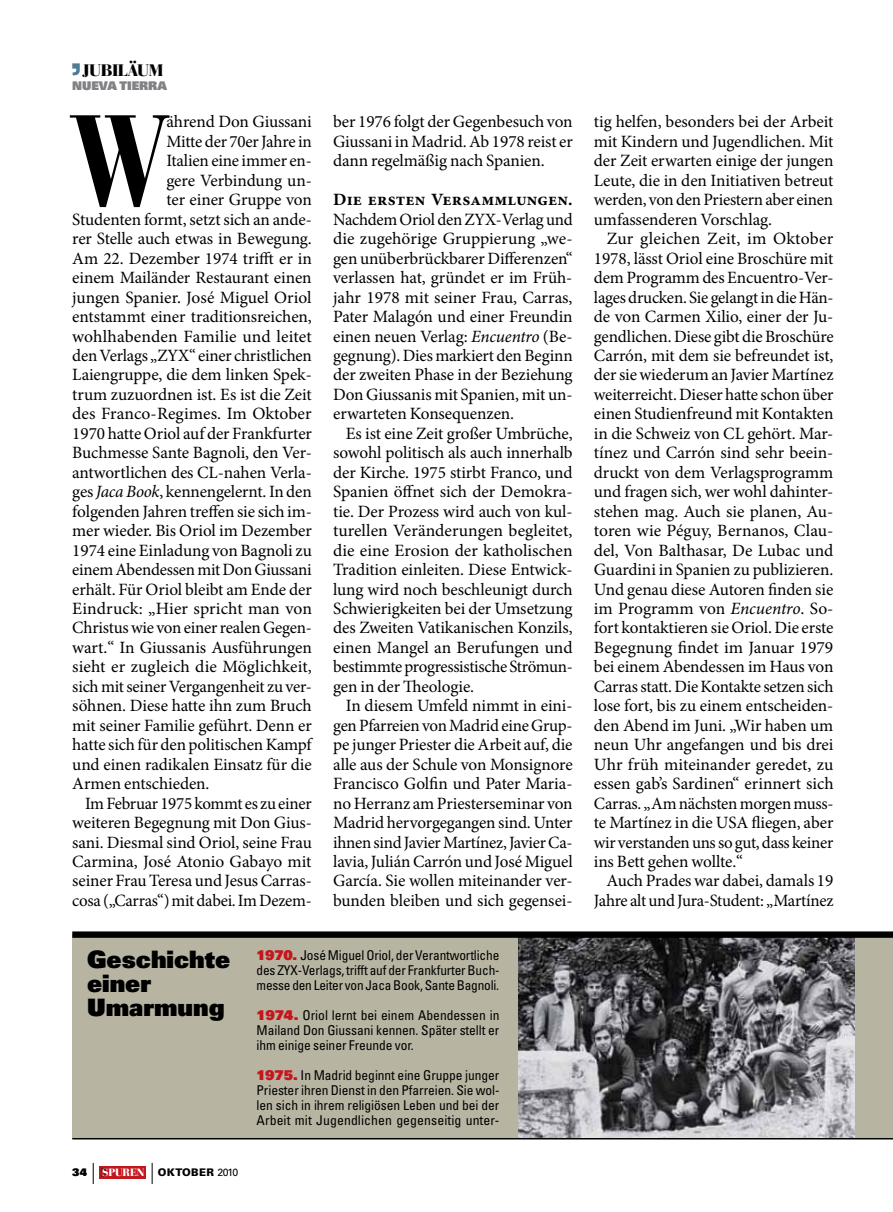
<style>
.page{position:relative;width:893px;height:1212px;background:#fff}
.page>*{position:absolute;margin:0;border:0;box-sizing:border-box;transform-origin:0 0}
.t1{font:700 condensed 127.8px "Bauer Bodoni";color:#000}
.t2{font:900 24px/24px "Univers";color:#000}
.t3{font:17.25px/19.5px "Minion Pro";letter-spacing:-.005em;color:#000;text-align:justify}
.t4{font:700 17.25px "Minion Pro";letter-spacing:.01em;color:#000}
.t5{font:16.5px "Bauer Bodoni Black SC800";letter-spacing:-.025em;color:#000}
.t6{font:condensed 13.5px/15px "Univers";letter-spacing:-.005em;color:#000;text-align:justify}
.t7{font:12px "Univers Extra Black SC800";letter-spacing:-.01em;color:#808285}
.t8{font:900 10.5px "Univers";letter-spacing:.025em;color:#000}
.t9{font:900 10.5px "Bauer Bodoni";letter-spacing:-.02em;color:#fff}
.t10{font:900 10.5px "Univers";color:#000}
.s1{font-style:italic}
.s2{font-weight:900;font-stretch:normal;color:#c4161c}
.s3{font-weight:400}
</style>
<div class="page">
<svg style="left:93px;top:1163px;width:1px;height:21px"></svg>
<div style="left:99px;top:1166px;width:47px;height:12px;background:#c4161c"></div>
<svg style="left:101px;top:1168px;width:5px;height:8px"></svg>
<svg style="left:152px;top:1163px;width:1px;height:21px"></svg>
<div style="left:72px;top:934px;width:821px;height:205px;background:#b7b4a2"></div>
<svg style="left:72px;top:63px;width:8px;height:12px"></svg>
<img style="left:519px;top:938px;width:336px;height:200px">
<div style="left:72px;top:931px;width:821px;height:7px;background:#000"></div>
<hr style="left:72px;top:1138px;width:821px;height:1px;background:#000">
<p class="t5" style="left:82px;top:60px;width:83px">JUBILÄUM</p>
<p class="t7" style="left:72px;top:78px;width:96px">NUEVA TIERRA</p>
<h1 class="t1" style="left:72px;top:87px;width:96px">W</h1>
<p class="t3" style="left:166px;top:112px;width:147px">ährend Don Giussani</p>
<p class="t3" style="left:166px;top:132px;width:147px">Mitte der 70er Jahre in</p>
<p class="t3" style="left:166px;top:151px;width:147px">Italien eine immer en-</p>
<p class="t3" style="left:166px;top:171px;width:147px">gere Verbindung un-</p>
<p class="t3" style="left:166px;top:190px;width:147px">ter einer Gruppe von</p>
<p class="t3" style="left:72px;top:210px;width:241px">Studenten formt, setzt sich an ande-</p>
<p class="t3" style="left:72px;top:229px;width:241px">rer Stelle auch etwas in Bewegung.</p>
<p class="t3" style="left:72px;top:248px;width:241px">Am 22. Dezember 1974 trifft er in</p>
<p class="t3" style="left:72px;top:268px;width:241px">einem Mailänder Restaurant einen</p>
<p class="t3" style="left:72px;top:287px;width:241px">jungen Spanier. José Miguel Oriol</p>
<p class="t3" style="left:72px;top:307px;width:241px">entstammt einer traditionsreichen,</p>
<p class="t3" style="left:72px;top:326px;width:241px">wohlhabenden Familie und leitet</p>
<p class="t3" style="left:72px;top:346px;width:241px">den Verlags „ZYX“ einer christlichen</p>
<p class="t3" style="left:72px;top:365px;width:241px">Laiengruppe, die dem linken Spek-</p>
<p class="t3" style="left:72px;top:385px;width:241px">trum zuzuordnen ist. Es ist die Zeit</p>
<p class="t3" style="left:72px;top:404px;width:241px">des Franco-Regimes. Im Oktober</p>
<p class="t3" style="left:72px;top:424px;width:241px">1970 hatte Oriol auf der Frankfurter</p>
<p class="t3" style="left:72px;top:443px;width:241px">Buchmesse Sante Bagnoli, den Ver-</p>
<p class="t3" style="left:72px;top:463px;width:241px">antwortlichen des CL-nahen Verla-</p>
<p class="t3" style="left:72px;top:482px;width:241px">ges <span class="s1">Jaca Book</span>, kennengelernt. In den</p>
<p class="t3" style="left:72px;top:501px;width:241px">folgenden Jahren treffen sie sich im-</p>
<p class="t3" style="left:72px;top:521px;width:241px">mer wieder. Bis Oriol im Dezember</p>
<p class="t3" style="left:72px;top:540px;width:241px">1974 eine Einladung von Bagnoli zu</p>
<p class="t3" style="left:72px;top:560px;width:241px">einem Abendessen mit Don Giussani</p>
<p class="t3" style="left:72px;top:579px;width:241px">erhält. Für Oriol bleibt am Ende der</p>
<p class="t3" style="left:72px;top:599px;width:241px">Eindruck: „Hier spricht man von</p>
<p class="t3" style="left:72px;top:618px;width:241px">Christus wie von einer realen Gegen-</p>
<p class="t3" style="left:72px;top:638px;width:241px">wart.“ In Giussanis Ausführungen</p>
<p class="t3" style="left:72px;top:657px;width:241px">sieht er zugleich die Möglichkeit,</p>
<p class="t3" style="left:72px;top:677px;width:241px">sich mit seiner Vergangenheit zu ver-</p>
<p class="t3" style="left:72px;top:696px;width:241px">söhnen. Diese hatte ihn zum Bruch</p>
<p class="t3" style="left:72px;top:716px;width:241px">mit seiner Familie geführt. Denn er</p>
<p class="t3" style="left:72px;top:735px;width:241px">hatte sich für den politischen Kampf</p>
<p class="t3" style="left:72px;top:754px;width:241px">und einen radikalen Einsatz für die</p>
<p class="t3" style="left:72px;top:774px;width:139px">Armen entschieden.</p>
<p class="t3" style="left:85px;top:793px;width:228px">Im Februar 1975 kommt es zu einer</p>
<p class="t3" style="left:72px;top:813px;width:241px">weiteren Begegnung mit Don Gius-</p>
<p class="t3" style="left:72px;top:832px;width:241px">sani. Diesmal sind Oriol, seine Frau</p>
<p class="t3" style="left:72px;top:852px;width:241px">Carmina, José Atonio Gabayo mit</p>
<p class="t3" style="left:72px;top:871px;width:241px">seiner Frau Teresa und Jesus Carras-</p>
<p class="t3" style="left:72px;top:891px;width:241px">cosa („Carras“) mit dabei. Im Dezem-</p>
<p class="t3" style="left:333px;top:112px;width:241px">ber 1976 folgt der Gegenbesuch von Giussani in Madrid. Ab 1978 reist er dann regelmäßig nach Spanien.</p>
<p class="t4" style="left:333px;top:188px;width:241px">Die ersten Versammlungen.</p>
<p class="t3" style="left:333px;top:210px;width:241px">Nachdem Oriol den ZYX-Verlag und die zugehörige Gruppierung „we&shy;gen unüberbrückbarer Differenzen“ verlassen hat, gründet er im Früh&shy;jahr 1978 mit seiner Frau, Carras, Pater Malagón und einer Freundin einen neuen Verlag: <span class="s1">Encuentro</span> (Be&shy;gegnung). Dies markiert den Beginn der zweiten Phase in der Beziehung Don Giussanis mit Spanien, mit un&shy;erwarteten Konsequenzen.</p>
<p class="t3" style="left:333px;top:424px;width:241px;text-indent:13px">Es ist eine Zeit großer Umbrüche, sowohl politisch als auch innerhalb der Kirche. 1975 stirbt Franco, und Spanien öffnet sich der Demokra&shy;tie. Der Prozess wird auch von kul&shy;turellen Veränderungen begleitet, die eine Erosion der katholischen Tradition einleiten. Diese Entwick&shy;lung wird noch beschleunigt durch Schwierigkeiten bei der Umsetzung des Zweiten Vatikanischen Konzils, einen Mangel an Berufungen und bestimmte progressistische Strömun&shy;gen in der Theologie.</p>
<p class="t3" style="left:333px;top:696px;width:241px;text-indent:13px">In diesem Umfeld nimmt in eini&shy;gen Pfarreien von Madrid eine Grup&shy;pe junger Priester die Arbeit auf, die alle aus der Schule von Monsignore Francisco Golfin und Pater Maria&shy;no Herranz am Priesterseminar von Madrid hervorgegangen sind. Unter ihnen sind Javier Martínez, Javier Ca&shy;lavia, Julián Carrón und José Miguel García. Sie wollen miteinander ver&shy;bunden bleiben und sich gegensei-</p>
<p class="t6" style="left:257px;top:947px;width:245px"><span class="s2">1970.</span> José Miguel Oriol, der Verantwortliche des ZYX-Verlags, trifft auf der Frankfurter Buch&shy;messe den Leiter von Jaca Book, Sante Bagnoli.</p>
<p class="t6" style="left:257px;top:1007px;width:244px"><span class="s2">1974.</span> Oriol lernt bei einem Abendessen in Mailand Don Giussani kennen. Später stellt er ihm einige seiner Freunde vor.</p>
<p class="t6" style="left:257px;top:1067px;width:244px"><span class="s2">1975.</span> In Madrid beginnt eine Gruppe junger Priester ihren Dienst in den Pfarreien. Sie wol&shy;len sich in ihrem religiösen Leben und bei der Arbeit mit Jugendlichen gegenseitig unter-</p>
<h2 class="t2" style="left:87px;top:947px;width:145px">Geschichte einer<br>Umarmung</h2>
<p class="t10" style="left:72px;top:1165px;width:16px">34</p>
<p class="t9" style="left:102px;top:1166px;width:44px">SPUREN</p>
<p class="t8" style="left:158px;top:1166px;width:82px">OKTOBER <span class="s3">2010</span></p>
<p class="t3" style="left:594px;top:112px;width:241px">tig helfen, besonders bei der Arbeit mit Kindern und Jugendlichen. Mit der Zeit erwarten einige der jungen Leute, die in den Initiativen betreut werden, von den Priestern aber einen umfassenderen Vorschlag.</p>
<p class="t3" style="left:594px;top:229px;width:241px;text-indent:13px">Zur gleichen Zeit, im Oktober 1978, lässt Oriol eine Broschüre mit dem Programm des Encuentro-Ver&shy;lages drucken. Sie gelangt in die Hän&shy;de von Carmen Xilio, einer der Ju&shy;gendlichen. Diese gibt die Broschüre Carrón, mit dem sie befreundet ist, der sie wiederum an Javier Martínez weiterreicht. Dieser hatte schon über einen Studienfreund mit Kontakten in die Schweiz von CL gehört. Mar&shy;tínez und Carrón sind sehr beein&shy;druckt von dem Verlagsprogramm und fragen sich, wer wohl dahinter&shy;stehen mag. Auch sie planen, Au&shy;toren wie Péguy, Bernanos, Clau&shy;del, Von Balthasar, De Lubac und Guardini in Spanien zu publizieren.<br>Und genau diese Autoren finden sie im Programm von <span class="s1">Encuentro</span>. So&shy;fort kontaktieren sie Oriol. Die erste Begegnung findet im Januar 1979 bei einem Abendessen im Haus von Carras statt. Die Kontakte setzen sich lose fort, bis zu einem entscheiden&shy;den Abend im Juni. „Wir haben um neun Uhr angefangen und bis drei Uhr früh miteinander geredet, zu essen gab’s Sardinen“ erinnert sich Carras. „Am nächsten morgen muss&shy;te Martínez in die USA fliegen, aber wir verstanden uns so gut, dass keiner ins Bett gehen wollte.“</p>
<p class="t3" style="left:594px;top:871px;width:241px;text-align:right">Auch Prades war dabei, damals 19<br>Jahre alt und Jura-Student: „Martínez</p>
</div>
